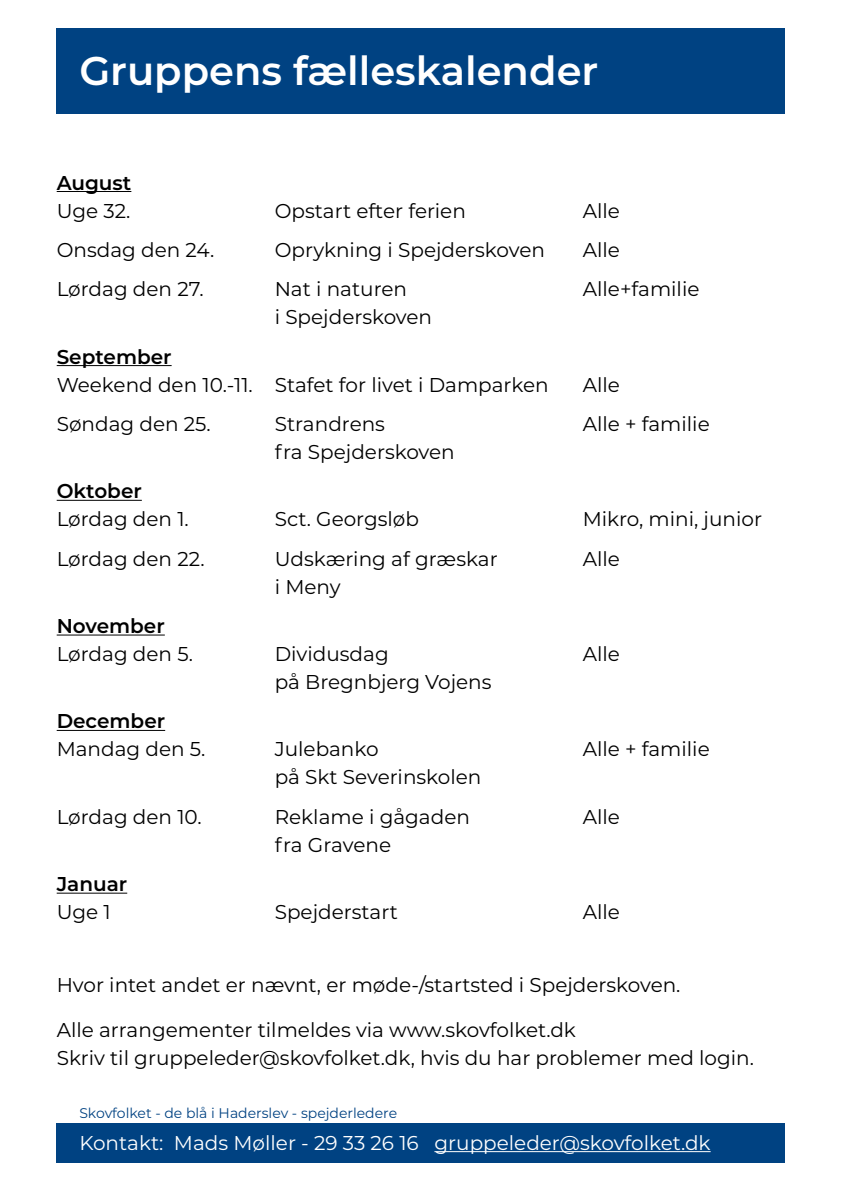
<style>
.page{position:relative;width:842px;height:1191px;background:#fff}
.page>*{position:absolute;margin:0;border:0;box-sizing:border-box;transform-origin:0 0}
.t1{font:600 40px "Montserrat";color:#fff}
.t2{font:20px/28px "Montserrat";color:#000}
.t3{font:20px "Montserrat";color:#fff}
.t4{font:600 20px "Montserrat";color:#000}
.t5{font:14px "Montserrat";color:#004282}
</style>
<div class="page">
<div style="left:57px;top:28px;width:728px;height:85px;background:#004282"></div>
<div style="left:57px;top:1123px;width:728px;height:39px;background:#004282"></div>
<hr style="left:434px;top:1151px;width:277px;height:1px;background:#fff">
<hr style="left:57px;top:191px;width:74px;height:1px;background:#000">
<hr style="left:57px;top:365px;width:115px;height:1px;background:#000">
<hr style="left:57px;top:500px;width:85px;height:1px;background:#000">
<hr style="left:57px;top:634px;width:108px;height:1px;background:#000">
<hr style="left:57px;top:730px;width:108px;height:1px;background:#000">
<hr style="left:57px;top:892px;width:70px;height:1px;background:#000">
<h1 class="t1" style="left:79px;top:42px;width:520px">Gruppens fælleskalender</h1>
<p class="t4" style="left:57px;top:168px;width:76px">August</p>
<p class="t2" style="left:57px;top:196px;width:75px">Uge 32.</p>
<p class="t2" style="left:275px;top:196px;width:193px">Opstart efter ferien</p>
<p class="t2" style="left:583px;top:196px;width:39px">Alle</p>
<p class="t2" style="left:57px;top:235px;width:159px">Onsdag den 24.</p>
<p class="t2" style="left:275px;top:235px;width:272px">Oprykning i Spejderskoven</p>
<p class="t2" style="left:583px;top:235px;width:39px">Alle</p>
<p class="t2" style="left:57px;top:274px;width:148px">Lørdag den 27.</p>
<p class="t2" style="left:275px;top:274px;width:134px">Nat i naturen</p>
<p class="t2" style="left:583px;top:274px;width:118px">Alle+familie</p>
<p class="t2" style="left:275px;top:302px;width:159px">i Spejderskoven</p>
<p class="t4" style="left:57px;top:342px;width:116px">September</p>
<p class="t2" style="left:57px;top:370px;width:493px">Weekend den 10.-11. Stafet for livet i Damparken</p>
<p class="t2" style="left:583px;top:370px;width:39px">Alle</p>
<p class="t2" style="left:57px;top:409px;width:156px">Søndag den 25.</p>
<p class="t2" style="left:275px;top:409px;width:112px">Strandrens</p>
<p class="t2" style="left:583px;top:409px;width:128px">Alle + familie</p>
<p class="t2" style="left:275px;top:437px;width:182px">fra Spejderskoven</p>
<p class="t4" style="left:57px;top:477px;width:87px">Oktober</p>
<p class="t2" style="left:57px;top:504px;width:134px">Lørdag den 1.</p>
<p class="t2" style="left:275px;top:504px;width:146px">Sct. Georgsløb</p>
<p class="t2" style="left:583px;top:504px;width:181px">Mikro, mini, junior</p>
<p class="t2" style="left:57px;top:544px;width:149px">Lørdag den 22.</p>
<p class="t2" style="left:275px;top:544px;width:225px">Udskæring af græskar</p>
<p class="t2" style="left:583px;top:544px;width:39px">Alle</p>
<p class="t2" style="left:275px;top:572px;width:67px">i Meny</p>
<p class="t4" style="left:57px;top:612px;width:110px">November</p>
<p class="t2" style="left:57px;top:639px;width:138px">Lørdag den 5.</p>
<p class="t2" style="left:275px;top:639px;width:116px">Dividusdag</p>
<p class="t2" style="left:583px;top:639px;width:39px">Alle</p>
<p class="t2" style="left:275px;top:667px;width:218px">på Bregnbjerg Vojens</p>
<p class="t4" style="left:57px;top:707px;width:110px">December</p>
<p class="t2" style="left:57px;top:734px;width:150px">Mandag den 5.</p>
<p class="t2" style="left:275px;top:734px;width:105px">Julebanko</p>
<p class="t2" style="left:583px;top:734px;width:128px">Alle + familie</p>
<p class="t2" style="left:275px;top:762px;width:208px">på Skt Severinskolen</p>
<p class="t2" style="left:57px;top:802px;width:147px">Lørdag den 10.</p>
<p class="t2" style="left:275px;top:802px;width:197px">Reklame i gågaden</p>
<p class="t2" style="left:583px;top:802px;width:39px">Alle</p>
<p class="t2" style="left:275px;top:830px;width:118px">fra Gravene</p>
<p class="t4" style="left:57px;top:870px;width:72px">Januar</p>
<p class="t2" style="left:57px;top:897px;width:56px">Uge 1</p>
<p class="t2" style="left:275px;top:897px;width:125px">Spejderstart</p>
<p class="t2" style="left:583px;top:897px;width:39px">Alle</p>
<p class="t2" style="left:57px;top:970px;width:625px">Hvor intet andet er nævnt, er møde-/startsted i Spejderskoven.</p>
<p class="t2" style="left:57px;top:1015px;width:699px">Alle arrangementer tilmeldes via www.skovfolket.dk<br>Skriv til gruppeleder@skovfolket.dk, hvis du har problemer med login.</p>
<p class="t5" style="left:79px;top:1103px;width:319px">Skovfolket - de blå i Haderslev - spejderledere</p>
<p class="t3" style="left:79px;top:1128px;width:633px">Kontakt: Mads Møller - 29 33 26 16 gruppeleder@skovfolket.dk</p>
</div>
